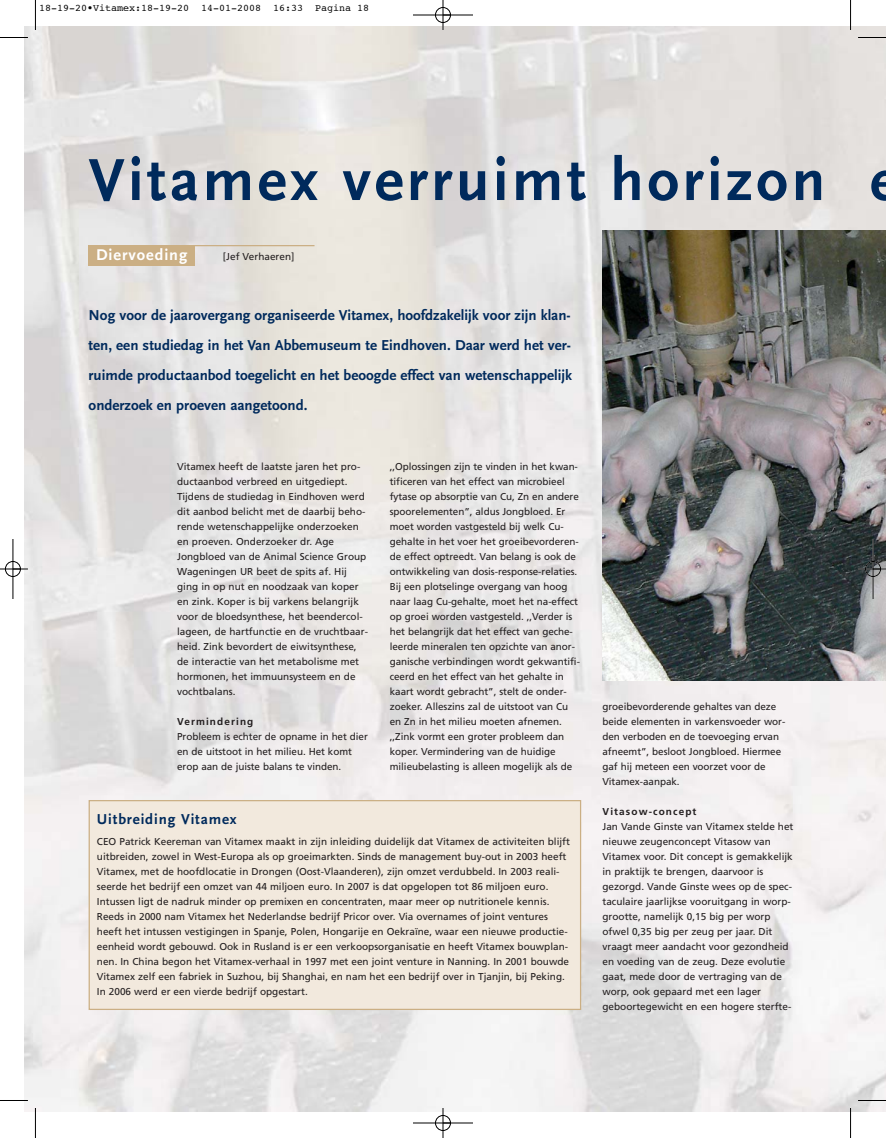
<style>
.page{position:relative;width:886px;height:1138px;background:#fff}
.page>*{position:absolute;margin:0;border:0;box-sizing:border-box;transform-origin:0 0}
.t1{font:700 61.88px "Scala Sans";letter-spacing:.055em;color:#002a5c}
.t2{font:700 16.25px "Scala Sans";letter-spacing:.055em;color:#fff}
.t3{font:700 15px/30px "Scala Sans";color:#002a5c;text-align:justify}
.t4{font:700 15px "Scala Sans";letter-spacing:.055em;color:#002a5c}
.t5{font:10px/15px "Frutiger";color:#231f20}
.t6{font:10px "Courier";color:#000}
.s1{font-weight:700}
</style>
<div class="page">
<img style="left:25px;top:27px;width:861px;height:1084px">
<div style="left:89px;top:246px;width:106px;height:20px;background:#cbaf84"></div>
<hr style="left:89px;top:245px;width:225px;height:1px;background:#cbaf84">
<div style="left:90px;top:801px;width:490px;height:208px;background:#f2e9dd"></div>
<div style="left:89px;top:800px;width:492px;height:210px;border:1px solid #cbaf84"></div>
<img style="left:602px;top:230px;width:284px;height:450px">
<hr style="left:35px;top:0;width:1px;height:30px;background:#000">
<svg style="left:0;top:37px;width:28px;height:1px"></svg>
<hr style="left:850px;top:0;width:1px;height:30px;background:#000">
<svg style="left:858px;top:37px;width:28px;height:1px"></svg>
<hr style="left:35px;top:1108px;width:1px;height:30px;background:#000">
<svg style="left:0;top:1100px;width:28px;height:1px"></svg>
<hr style="left:850px;top:1108px;width:1px;height:30px;background:#000">
<svg style="left:858px;top:1100px;width:28px;height:1px"></svg>
<hr style="left:413px;top:15px;width:60px;height:1px;background:#000">
<hr style="left:413px;top:1123px;width:60px;height:1px;background:#000">
<hr style="left:13px;top:539px;width:1px;height:60px;background:#000">
<hr style="left:873px;top:539px;width:1px;height:60px;background:#000">
<hr style="left:443px;top:0;width:1px;height:30px;background:#000">
<hr style="left:443px;top:1108px;width:1px;height:30px;background:#000">
<svg style="left:0;top:569px;width:28px;height:1px"></svg>
<svg style="left:858px;top:569px;width:28px;height:1px"></svg>
<div style="left:435px;top:7px;width:16px;height:16px;border:1px solid #000;border-radius:50%"></div>
<div style="left:435px;top:1115px;width:16px;height:16px;border:1px solid #000;border-radius:50%"></div>
<div style="left:5px;top:561px;width:16px;height:16px;border:1px solid #000;border-radius:50%"></div>
<div style="left:865px;top:561px;width:16px;height:16px;border:1px solid #000;border-radius:50%"></div>
<p class="t6" style="left:39px;top:4px;width:332px">18-19-20•Vitamex:18-19-20 14-01-2008 16:33 Pagina 18</p>
<p class="t1" style="left:89px;top:155px;width:812px">Vitamex verruimt horizon e</p>
<p class="t2" style="left:96px;top:248px;width:93px">Diervoeding</p>
<p class="t5" style="left:223px;top:250px;width:73px">[Jef Verhaeren]</p>
<p class="t3" style="left:89px;top:301px;width:485px">Nog voor de jaarovergang organiseerde Vitamex, hoofdzakelijk voor zijn klan&shy;ten, een studiedag in het Van Abbemuseum te Eindhoven. Daar werd het ver&shy;ruimde productaanbod toegelicht en het beoogde effect van wetenschappelijk onderzoek en proeven aangetoond.</p>
<p class="t5" style="left:177px;top:460px;width:192px">Vitamex heeft de laatste jaren het pro&shy;ductaanbod verbreed en uitgediept.<br>Tijdens de studiedag in Eindhoven werd dit aanbod belicht met de daarbij beho&shy;rende wetenschappelijke onderzoeken en proeven. Onderzoeker dr. Age Jongbloed van de Animal Science Group Wageningen UR beet de spits af. Hij ging in op nut en noodzaak van koper en zink. Koper is bij varkens belangrijk voor de bloedsynthese, het beendercol&shy;lageen, de hartfunctie en de vruchtbaar&shy;heid. Zink bevordert de eiwitsynthese, de interactie van het metabolisme met hormonen, het immuunsysteem en de vochtbalans.</p>
<p class="t5" style="left:177px;top:715px;width:192px"><span class="s1">Vermindering<br></span>Probleem is echter de opname in het dier en de uitstoot in het milieu. Het komt erop aan de juiste balans te vinden.</p>
<p class="t5" style="left:390px;top:460px;width:192px">,,Oplossingen zijn te vinden in het kwan&shy;tificeren van het effect van microbieel fytase op absorptie van Cu, Zn en andere spoorelementen”, aldus Jongbloed. Er moet worden vastgesteld bij welk Cu&shy;gehalte in het voer het groeibevorderen&shy;de effect optreedt. Van belang is ook de ontwikkeling van dosis-response-relaties.<br>Bij een plotselinge overgang van hoog naar laag Cu-gehalte, moet het na-effect op groei worden vastgesteld. ,,Verder is het belangrijk dat het effect van geche&shy;leerde mineralen ten opzichte van anor&shy;ganische verbindingen wordt gekwantifi&shy;ceerd en het effect van het gehalte in kaart wordt gebracht”, stelt de onder&shy;zoeker. Alleszins zal de uitstoot van Cu en Zn in het milieu moeten afnemen. ,,Zink vormt een groter probleem dan koper. Vermindering van de huidige milieubelasting is alleen mogelijk als de</p>
<p class="t4" style="left:97px;top:813px;width:141px">Uitbreiding Vitamex</p>
<p class="t5" style="left:97px;top:835px;width:475px">CEO Patrick Keereman van Vitamex maakt in zijn inleiding duidelijk dat Vitamex de activiteiten blijft uitbreiden, zowel in West-Europa als op groeimarkten. Sinds de management buy-out in 2003 heeft Vitamex, met de hoofdlocatie in Drongen (Oost-Vlaanderen), zijn omzet verdubbeld. In 2003 reali&shy;seerde het bedrijf een omzet van 44 miljoen euro. In 2007 is dat opgelopen tot 86 miljoen euro.<br>Intussen ligt de nadruk minder op premixen en concentraten, maar meer op nutritionele kennis.<br>Reeds in 2000 nam Vitamex het Nederlandse bedrijf Pricor over. Via overnames of joint ventures heeft het intussen vestigingen in Spanje, Polen, Hongarije en Oekraïne, waar een nieuwe productie&shy;eenheid wordt gebouwd. Ook in Rusland is er een verkoopsorganisatie en heeft Vitamex bouwplan&shy;nen. In China begon het Vitamex-verhaal in 1997 met een joint venture in Nanning. In 2001 bouwde Vitamex zelf een fabriek in Suzhou, bij Shanghai, en nam het een bedrijf over in Tjanjin, bij Peking.<br>In 2006 werd er een vierde bedrijf opgestart.</p>
<p class="t5" style="left:602px;top:700px;width:184px">groeibevorderende gehaltes van deze beide elementen in varkensvoeder wor&shy;den verboden en de toevoeging ervan afneemt”, besloot Jongbloed. Hiermee gaf hij meteen een voorzet voor de Vitamex-aanpak.</p>
<p class="t5" style="left:602px;top:805px;width:193px"><span class="s1">Vitasow-concept<br></span>Jan Vande Ginste van Vitamex stelde het nieuwe zeugenconcept Vitasow van Vitamex voor. Dit concept is gemakkelijk in praktijk te brengen, daarvoor is gezorgd. Vande Ginste wees op de spec&shy;taculaire jaarlijkse vooruitgang in worp&shy;grootte, namelijk 0,15 big per worp ofwel 0,35 big per zeug per jaar. Dit vraagt meer aandacht voor gezondheid en voeding van de zeug. Deze evolutie gaat, mede door de vertraging van de worp, ook gepaard met een lager geboortegewicht en een hogere sterfte-</p>
</div>
